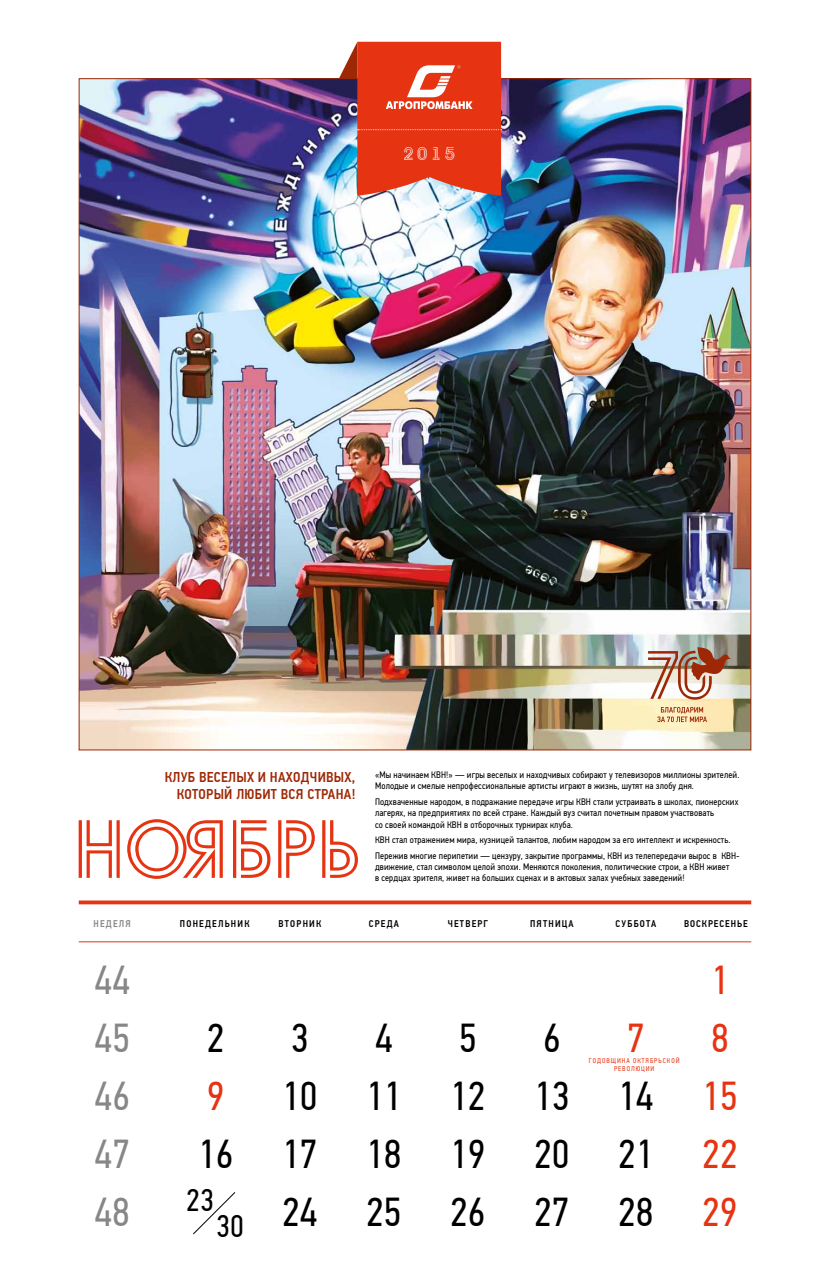
<style>
.page{position:relative;width:830px;height:1276px;background:#fff}
.page>*{position:absolute;margin:0;border:0;box-sizing:border-box;transform-origin:0 0}
.t1{font:80.03px "a Avante Titul Inline";color:#e63312}
.t2{font:40.35px "PF Din Text Cond Pro";color:#000}
.t3{font:40.35px "PF Din Text Cond Pro";color:#878787}
.t4{font:40.35px "PF Din Text Cond Pro";color:#e63312}
.t5{font:31.35px "PF Din Text Cond Pro";color:#000}
.t6{font:17.48px "a Avante Titul Inline";color:#fff}
.t7{font:500 14.25px/17.1px "PF Din Text Cond Pro";letter-spacing:.02em;color:#9e2705;text-align:right}
.t8{font:500 9.75px "PF Din Text Cond Pro";letter-spacing:.125em;color:#000}
.t9{font:500 9.75px "PF Din Text Cond Pro";letter-spacing:.1em;color:#000}
.t10{font:500 9.75px "PF Din Text Cond Pro";letter-spacing:.125em;color:#878787}
.t11{font:9.45px/11.3px "PF Din Text Cond Pro";letter-spacing:.015em;color:#000}
.t12{font:6.98px/8.1px "PF Din Text Cond Pro";letter-spacing:.145em;color:#e63312;text-align:center}
.s1{color:#e63312}
</style>
<div class="page">
<svg style="left:193px;top:1192px;width:42px;height:42px"></svg>
<img style="left:81px;top:80px;width:667px;height:668px">
<svg style="left:656px;top:707px;width:50px;height:15px"></svg>
<svg style="left:647px;top:647px;width:84px;height:52px"></svg>
<svg style="left:79px;top:900px;width:671px;height:4px;fill:#e63312"></svg>
<hr style="left:79px;top:941px;width:671px;height:1px;background:#e63312">
<svg style="left:339px;top:42px;width:162px;height:154px"></svg>
<h3 class="t6" style="left:403px;top:144px;width:53px">2015</h3>
<h3 class="t7" style="left:165px;top:768px;width:192px">КЛУБ ВЕСЕЛЫХ И НАХОДЧИВЫХ,<br>КОТОРЫЙ ЛЮБИТ ВСЯ СТРАНА!</h3>
<p class="t11" style="left:375px;top:769px;width:366px">«Мы начинаем КВН!» — игры веселых и находчивых собирают у телевизоров миллионы зрителей.<br>Молодые и смелые непрофессиональные артисты играют в жизнь, шутят на злобу дня.</p>
<p class="t11" style="left:375px;top:796px;width:365px">Подхваченные народом, в подражание передаче игры КВН стали устраивать в школах, пионерских лагерях, на предприятиях по всей стране. Каждый вуз считал почетным правом участвовать<br>со своей командой КВН в отборочных турнирах клуба.</p>
<p class="t11" style="left:375px;top:832px;width:366px;line-height:15.5px">КВН стал отражением мира, кузницей талантов, любим народом за его интеллект и искренность.<br>Пережив многие перипетии — цензуру, закрытие программы, КВН из телепередачи вырос в КВН-</p>
<p class="t11" style="left:375px;top:861px;width:355px">движение, стал символом целой эпохи. Меняются поколения, политические строи, а КВН живет в сердцах зрителя, живет на больших сценах и в актовых залах учебных заведений!</p>
<h1 class="t1" style="left:74px;top:806px;width:288px">ноябрь</h1>
<p class="t10" style="left:93px;top:918px;width:39px">НЕДЕЛЯ</p>
<p class="t8" style="left:180px;top:918px;width:71px">ПОНЕДЕЛЬНИК</p>
<p class="t8" style="left:278px;top:918px;width:44px">ВТОРНИК</p>
<p class="t8" style="left:368px;top:918px;width:32px">СРЕДА</p>
<p class="t8" style="left:447px;top:918px;width:42px">ЧЕТВЕРГ</p>
<p class="t8" style="left:530px;top:918px;width:45px">ПЯТНИЦА</p>
<p class="t8" style="left:615px;top:918px;width:42px">СУББОТА</p>
<p class="t9" style="left:683px;top:918px;width:65px">ВОСКРЕСЕНЬЕ</p>
<h2 class="t3" style="left:94px;top:956px;width:37px">44</h2>
<h2 class="t4" style="left:710px;top:956px;width:19px">1</h2>
<h2 class="t3" style="left:94px;top:1013px;width:37px">45</h2>
<h2 class="t2" style="left:207px;top:1013px;width:19px">2</h2>
<h2 class="t2" style="left:291px;top:1013px;width:19px">3</h2>
<h2 class="t2" style="left:375px;top:1013px;width:19px">4</h2>
<h2 class="t2" style="left:459px;top:1013px;width:19px">5</h2>
<h2 class="t2" style="left:542px;top:1013px;width:19px">6</h2>
<h2 class="t4" style="left:626px;top:1013px;width:19px">7</h2>
<h2 class="t4" style="left:710px;top:1013px;width:19px">8</h2>
<h2 class="t3" style="left:94px;top:1072px;width:37px">46</h2>
<h2 class="t4" style="left:207px;top:1072px;width:19px">9</h2>
<h2 class="t2" style="left:282px;top:1072px;width:457px">10 11 12 13 14 <span class="s1">15</span></h2>
<h2 class="t3" style="left:94px;top:1130px;width:37px">47</h2>
<h2 class="t2" style="left:198px;top:1130px;width:541px">16 17 18 19 20 21 <span class="s1">22</span></h2>
<h2 class="t3" style="left:94px;top:1188px;width:37px">48</h2>
<h2 class="t2" style="left:282px;top:1188px;width:457px">24 25 26 27 28 <span class="s1">29</span></h2>
<p class="t12" style="left:588px;top:1057px;width:92px">ГОДОВЩИНА ОКТЯБРЬСКОЙ<br>РЕВОЛЮЦИИ</p>
<h3 class="t5" style="left:186px;top:1181px;width:29px">23</h3>
<h3 class="t5" style="left:216px;top:1207px;width:29px">30</h3>
</div>
